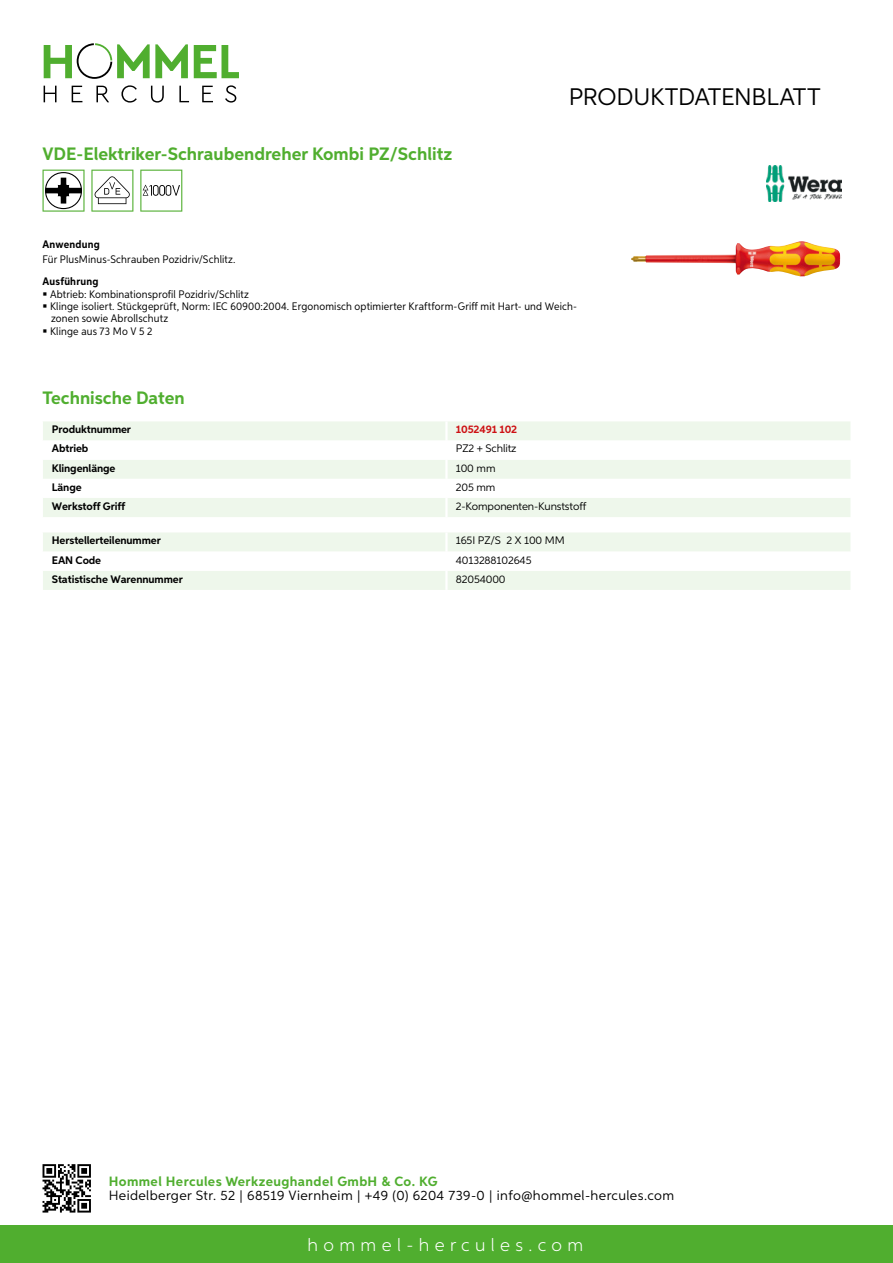
<style>
.page{position:relative;width:893px;height:1263px;background:#fff}
.page>*{position:absolute;margin:0;border:0;box-sizing:border-box;transform-origin:0 0}
.t1{font:24px "Aspira";letter-spacing:-.01em;color:#000}
.t2{font:700 18px "Aspira";color:#50ae2f}
.t3{font:300 18px "Aspira";letter-spacing:.3em;color:#fff}
.t4{font:13.5px "Aspira";letter-spacing:.03em;color:#000}
.t5{font:700 13.5px "Aspira";letter-spacing:.03em;color:#50ae2f}
.t6{font:10.95px/12.5px "Aspira Nar";letter-spacing:.015em;color:#000}
.t7{font:700 10.95px "Aspira";letter-spacing:-.01em;color:#000}
.t8{font:10.95px "Aspira";letter-spacing:-.01em;color:#000}
.t9{font:700 10.95px "Aspira Nar";letter-spacing:.02em;color:#000}
.t10{font:700 10.95px "Aspira";letter-spacing:-.01em;color:#cd1013}
</style>
<div class="page">
<div style="left:0;top:1226px;width:893px;height:37px;background:#50ae2f"></div>
<svg style="left:43px;top:1164px;width:48px;height:48px"></svg>
<svg style="left:194px;top:45px;width:45px;height:33px"></svg>
<svg style="left:44px;top:43px;width:144px;height:36px"></svg>
<svg style="left:44px;top:86px;width:13px;height:16px"></svg>
<svg style="left:72px;top:86px;width:10px;height:16px"></svg>
<svg style="left:96px;top:86px;width:13px;height:16px"></svg>
<svg style="left:121px;top:85px;width:16px;height:18px"></svg>
<svg style="left:151px;top:86px;width:13px;height:17px"></svg>
<svg style="left:179px;top:86px;width:10px;height:16px"></svg>
<svg style="left:202px;top:86px;width:11px;height:16px"></svg>
<svg style="left:225px;top:85px;width:11px;height:18px"></svg>
<div style="left:43px;top:421px;width:807px;height:96px;background:#eef7eb"></div>
<svg style="left:43px;top:441px;width:807px;height:57px"></svg>
<hr style="left:445px;top:421px;width:3px;height:20px;background:#fff">
<hr style="left:445px;top:441px;width:3px;height:19px;background:#fff">
<hr style="left:445px;top:460px;width:3px;height:19px;background:#fff">
<hr style="left:445px;top:479px;width:3px;height:19px;background:#fff">
<hr style="left:445px;top:498px;width:3px;height:19px;background:#fff">
<svg style="left:43px;top:532px;width:807px;height:58px"></svg>
<hr style="left:445px;top:571px;width:3px;height:19px;background:#fff">
<svg style="left:43px;top:170px;width:42px;height:42px"></svg>
<svg style="left:91px;top:170px;width:42px;height:42px"></svg>
<svg style="left:140px;top:170px;width:42px;height:42px"></svg>
<img style="left:631px;top:241px;width:209px;height:36px">
<img style="left:766px;top:166px;width:76px;height:36px">
<h2 class="t2" style="left:43px;top:142px;width:411px">VDE-Elektriker-Schraubendreher Kombi PZ/Schlitz</h2>
<h1 class="t1" style="left:569px;top:82px;width:253px">Produktdatenblatt</h1>
<p class="t9" style="left:43px;top:237px;width:59px">Anwendung</p>
<p class="t6" style="left:43px;top:253px;width:194px">Für PlusMinus-Schrauben Pozidriv/Schlitz.</p>
<p class="t9" style="left:43px;top:274px;width:58px">Ausführung</p>
<p class="t6" style="left:50px;top:287px;width:528px">Abtrieb: Kombinationsprofil Pozidriv/Schlitz<br>Klinge isoliert. Stückgeprüft, Norm: IEC 60900:2004. Ergonomisch optimierter Kraftform-Griff mit Hart- und Weich&shy;zonen sowie Abrollschutz<br>Klinge aus 73 Mo V 5 2</p>
<h2 class="t2" style="left:43px;top:387px;width:144px">Technische Daten</h2>
<p class="t7" style="left:52px;top:423px;width:81px">Produktnummer</p>
<p class="t10" style="left:456px;top:423px;width:63px">1052491 102</p>
<p class="t7" style="left:52px;top:442px;width:38px">Abtrieb</p>
<p class="t8" style="left:456px;top:442px;width:62px">PZ2 + Schlitz</p>
<p class="t7" style="left:52px;top:461px;width:65px">Klingenlänge</p>
<p class="t8" style="left:456px;top:461px;width:41px">100 mm</p>
<p class="t7" style="left:52px;top:480px;width:31px">Länge</p>
<p class="t8" style="left:456px;top:480px;width:41px">205 mm</p>
<p class="t7" style="left:52px;top:499px;width:75px">Werkstoff Griff</p>
<p class="t8" style="left:456px;top:499px;width:132px">2-Komponenten-Kunststoff</p>
<p class="t7" style="left:52px;top:534px;width:111px">Herstellerteilenummer</p>
<p class="t8" style="left:456px;top:534px;width:110px">165I PZ/S 2 X 100 MM</p>
<p class="t7" style="left:52px;top:553px;width:51px">EAN Code</p>
<p class="t8" style="left:456px;top:553px;width:77px">4013288102645</p>
<p class="t7" style="left:52px;top:572px;width:132px">Statistische Warennummer</p>
<p class="t8" style="left:456px;top:572px;width:51px">82054000</p>
<p class="t5" style="left:109px;top:1172px;width:330px">Hommel Hercules Werkzeughandel GmbH &amp; Co. KG</p>
<p class="t4" style="left:109px;top:1187px;width:567px">Heidelberger Str. 52 | 68519 Viernheim | +49 (0) 6204 739-0 | info@hommel-hercules.com</p>
<h2 class="t3" style="left:307px;top:1234px;width:277px">hommel-hercules.com</h2>
</div>
